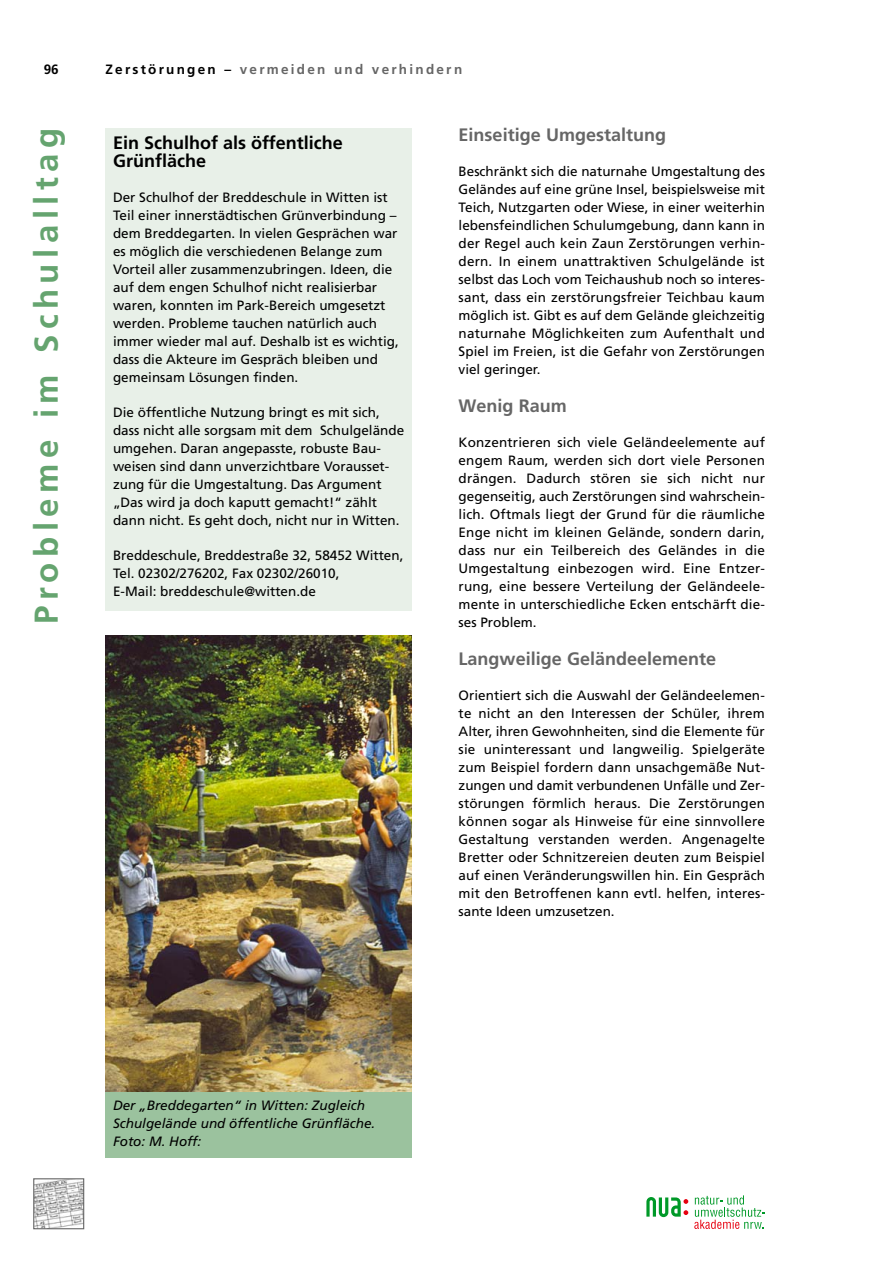
<style>
.page{position:relative;width:893px;height:1262px;background:#fff}
.page>*{position:absolute;margin:0;border:0;box-sizing:border-box;transform-origin:0 0}
.t1{font:700 33px "Frutiger";letter-spacing:.165em;color:#65a46f}
.t2{font:700 18px "Frutiger";color:#666}
.t3{font:700 18px/18px "Frutiger";color:#000}
.t4{font:13.5px/18px "Frutiger";color:#000;text-align:justify}
.t5{font:italic 13.5px/18px "Frutiger";color:#000}
.t6{font:700 13.5px "Frutiger";letter-spacing:.165em;color:#666}
.t7{font:700 13.5px "Frutiger";color:#000}
.s1{color:#000}
</style>
<div class="page">
<img style="left:35px;top:1180px;width:47px;height:47px">
<div style="left:33px;top:1178px;width:51px;height:51px;border:1px solid #666"></div>
<svg style="left:694px;top:1195px;width:71px;height:33px"></svg>
<svg style="left:646px;top:1197px;width:42px;height:20px"></svg>
<div style="left:105px;top:128px;width:307px;height:482px;background:#e8f0e8"></div>
<img style="left:105px;top:636px;width:307px;height:456px">
<div style="left:105px;top:1092px;width:307px;height:66px;background:#9bc29e"></div>
<p class="t7" style="left:44px;top:64px;width:17px">96</p>
<p class="t6" style="left:105px;top:64px;width:358px"><span class="s1">Zerstörungen –</span> vermeiden und verhindern</p>
<h1 class="t1" style="left:33px;top:624px;width:498px;rotate:-90deg">Probleme im Schulalltag</h1>
<h2 class="t3" style="left:113px;top:135px;width:231px">Ein Schulhof als öffentliche<br>Grünfläche</h2>
<p class="t4" style="left:113px;top:189px;width:287px;text-align:left">Der Schulhof der Breddeschule in Witten ist Teil einer innerstädtischen Grünverbindung – dem Breddegarten. In vielen Gesprächen war es möglich die verschiedenen Belange zum Vorteil aller zusammenzubringen. Ideen, die auf dem engen Schulhof nicht realisierbar waren, konnten im Park-Bereich umgesetzt werden. Probleme tauchen natürlich auch immer wieder mal auf. Deshalb ist es wichtig, dass die Akteure im Gespräch bleiben und gemeinsam Lösungen finden.</p>
<p class="t4" style="left:113px;top:404px;width:293px;text-align:left">Die öffentliche Nutzung bringt es mit sich, dass nicht alle sorgsam mit dem Schulgelände umgehen. Daran angepasste, robuste Bau&shy;weisen sind dann unverzichtbare Vorausset&shy;zung für die Umgestaltung. Das Argument „Das wird ja doch kaputt gemacht!“ zählt dann nicht. Es geht doch, nicht nur in Witten.</p>
<p class="t4" style="left:113px;top:547px;width:292px;text-align:left">Breddeschule, Breddestraße 32, 58452 Witten,<br>Tel. 02302/276202, Fax 02302/26010,<br>E-Mail: breddeschule@witten.de</p>
<h2 class="t2" style="left:458px;top:128px;width:209px">Einseitige Umgestaltung</h2>
<p class="t4" style="left:458px;top:163px;width:308px">Beschränkt sich die naturnahe Umgestaltung des Geländes auf eine grüne Insel, beispielsweise mit Teich, Nutzgarten oder Wiese, in einer weiterhin lebensfeindlichen Schulumgebung, dann kann in der Regel auch kein Zaun Zerstörungen verhin&shy;dern. In einem unattraktiven Schulgelände ist selbst das Loch vom Teichaushub noch so interes&shy;sant, dass ein zerstörungsfreier Teichbau kaum möglich ist. Gibt es auf dem Gelände gleichzeitig naturnahe Möglichkeiten zum Aufenthalt und Spiel im Freien, ist die Gefahr von Zerstörungen viel geringer.</p>
<h2 class="t2" style="left:458px;top:399px;width:110px">Wenig Raum</h2>
<p class="t4" style="left:458px;top:434px;width:308px">Konzentrieren sich viele Geländeelemente auf engem Raum, werden sich dort viele Personen drängen. Dadurch stören sie sich nicht nur gegenseitig, auch Zerstörungen sind wahrschein&shy;lich. Oftmals liegt der Grund für die räumliche Enge nicht im kleinen Gelände, sondern darin, dass nur ein Teilbereich des Geländes in die Umgestaltung einbezogen wird. Eine Entzer&shy;rung, eine bessere Verteilung der Geländeele&shy;mente in unterschiedliche Ecken entschärft die&shy;ses Problem.</p>
<h2 class="t2" style="left:458px;top:652px;width:259px">Langweilige Geländeelemente</h2>
<p class="t4" style="left:458px;top:687px;width:308px">Orientiert sich die Auswahl der Geländeelemen&shy;te nicht an den Interessen der Schüler, ihrem Alter, ihren Gewohnheiten, sind die Elemente für sie uninteressant und langweilig. Spielgeräte zum Beispiel fordern dann unsachgemäße Nut&shy;zungen und damit verbundenen Unfälle und Zer&shy;störungen förmlich heraus. Die Zerstörungen können sogar als Hinweise für eine sinnvollere Gestaltung verstanden werden. Angenagelte Bretter oder Schnitzereien deuten zum Beispiel auf einen Veränderungswillen hin. Ein Gespräch mit den Betroffenen kann evtl. helfen, interes&shy;sante Ideen umzusetzen.</p>
<p class="t5" style="left:113px;top:1097px;width:264px">Der „Breddegarten“ in Witten: Zugleich<br>Schulgelände und öffentliche Grünfläche.<br>Foto: M. Hoff:</p>
</div>
